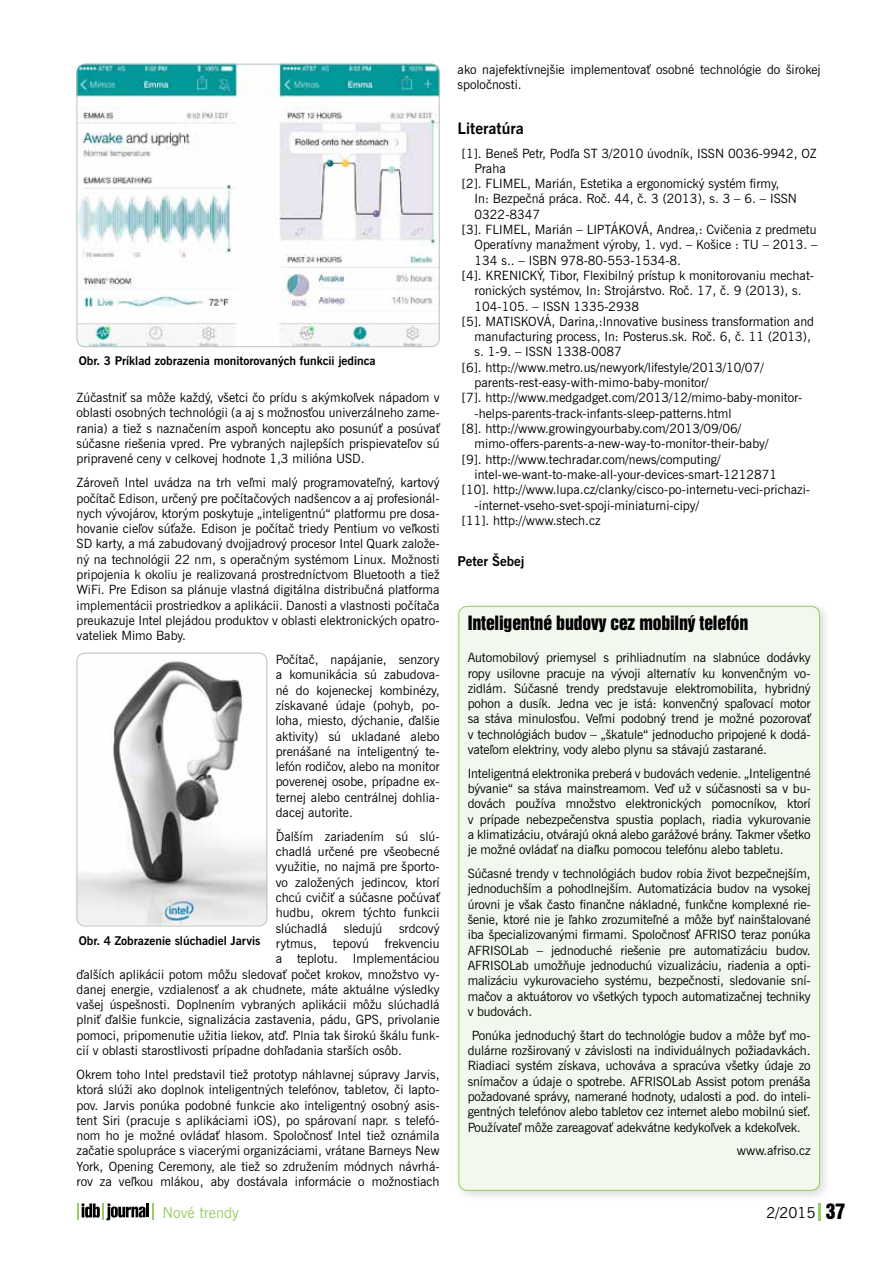
<style>
.page{position:relative;width:893px;height:1263px;background:#fff}
.page>*{position:absolute;margin:0;border:0;box-sizing:border-box;transform-origin:0 0}
.t1{font:18px "Swiss 921 AT Regular A";letter-spacing:-.01em;color:#000}
.t2{font:700 15.75px "News Gothic AT";color:#000}
.t3{font:15px "News Gothic AT";color:#99cc63}
.t4{font:15px "News Gothic AT";color:#000}
.t5{font:700 13.5px "News Gothic AT";color:#000}
.t6{font:12.75px/15.3px "News Gothic AT";color:#000;text-align:justify}
.t7{font:700 12px "News Gothic AT";color:#000}
.s1{font-family:"Swiss 921 AT Regular A";font-size:19.5px}
</style>
<div class="page">
<svg style="left:819px;top:1203px;width:2px;height:17px"></svg>
<svg style="left:152px;top:1203px;width:2px;height:17px"></svg>
<svg style="left:77px;top:1203px;width:68px;height:17px"></svg>
<hr style="left:146px;top:1203px;width:3px;height:14px;background:#000">
<img style="left:77px;top:64px;width:361px;height:283px">
<div style="left:77px;top:64px;width:363px;height:283px;border:1px solid #bcbec0;border-radius:8px"></div>
<img style="left:77px;top:653px;width:190px;height:272px">
<div style="left:77px;top:653px;width:190px;height:273px;border:1px solid #bcbec0;border-radius:8px"></div>
<div style="left:452px;top:600px;width:380px;height:603px;background:#000;opacity:.15"></div>
<div style="left:459px;top:606px;width:360px;height:584px;background:#f2f8ec;border-radius:9px"></div>
<p class="t7" style="left:79px;top:354px;width:299px">Obr. 3 Príklad zobrazenia monitorovaných funkcii jedinca</p>
<p class="t6" style="left:77px;top:390px;width:365px">Zúčastniť sa môže každý, všetci čo prídu s akýmkoľvek nápadom v oblasti osobných technológii (a aj s možnosťou univerzálneho zame&shy;rania) a tiež s naznačením aspoň konceptu ako posunúť a posúvať súčasne riešenia vpred. Pre vybraných najlepších prispievateľov sú pripravené ceny v celkovej hodnote 1,3 milióna USD.</p>
<p class="t6" style="left:77px;top:475px;width:365px">Zároveň Intel uvádza na trh veľmi malý programovateľný, kartový počítač Edison, určený pre počítačových nadšencov a aj profesionál&shy;nych vývojárov, ktorým poskytuje „inteligentnú“ platformu pre dosa&shy;hovanie cieľov súťaže. Edison je počítač triedy Pentium vo veľkosti SD karty, a má zabudovaný dvojjadrový procesor Intel Quark založe&shy;ný na technológii 22 nm, s operačným systémom Linux. Možnosti pripojenia k okoliu je realizovaná prostredníctvom Bluetooth a tiež WiFi. Pre Edison sa plánuje vlastná digitálna distribučná platforma implementácii prostriedkov a aplikácii. Danosti a vlastnosti počítača preukazuje Intel plejádou produktov v oblasti elektronických opatro&shy;vateliek Mimo Baby.</p>
<p class="t6" style="left:276px;top:652px;width:165px">Počítač, napájanie, senzory a komunikácia sú zabudova&shy;né do kojeneckej kombinézy, získavané údaje (pohyb, po&shy;loha, miesto, dýchanie, ďalšie aktivity) sú ukladané alebo prenášané na inteligentný te&shy;lefón rodičov, alebo na monitor poverenej osobe, prípadne ex&shy;ternej alebo centrálnej dohlia&shy;dacej autorite.</p>
<p class="t6" style="left:276px;top:828px;width:165px">Ďalším zariadením sú slú&shy;chadlá určené pre všeobecné využitie, no najmä pre športo&shy;vo založených jedincov, ktorí chcú cvičiť a súčasne počúvať hudbu, okrem týchto funkcii slúchadlá</p>
<p class="t6" style="left:344px;top:920px;width:40px">sledujú</p>
<p class="t6" style="left:399px;top:920px;width:42px">srdcový</p>
<p class="t7" style="left:79px;top:933px;width:183px">Obr. 4 Zobrazenie slúchadiel Jarvis</p>
<p class="t6" style="left:276px;top:936px;width:43px">rytmus,</p>
<p class="t6" style="left:333px;top:936px;width:108px">tepovú frekvenciu</p>
<p class="t6" style="left:276px;top:951px;width:165px">a teplotu. Implementáciou</p>
<p class="t6" style="left:77px;top:966px;width:365px">ďalších aplikácii potom môžu sledovať počet krokov, množstvo vy-</p>
<p class="t6" style="left:77px;top:981px;width:365px">danej energie, vzdialenosť a ak chudnete, máte aktuálne výsledky</p>
<p class="t6" style="left:77px;top:997px;width:365px">vašej úspešnosti. Doplnením vybraných aplikácii môžu slúchadlá</p>
<p class="t6" style="left:77px;top:1012px;width:365px">plniť ďalšie funkcie, signalizácia zastavenia, pádu, GPS, privolanie</p>
<p class="t6" style="left:77px;top:1027px;width:365px">pomoci, pripomenutie užitia liekov, atď. Plnia tak širokú škálu funk-</p>
<p class="t6" style="left:77px;top:1043px;width:327px">cií v oblasti starostlivosti prípadne dohľadania starších osôb.</p>
<p class="t6" style="left:77px;top:1066px;width:365px">Okrem toho Intel predstavil tiež prototyp náhlavnej súpravy Jarvis, ktorá slúži ako doplnok inteligentných telefónov, tabletov, či lapto&shy;pov. Jarvis ponúka podobné funkcie ako inteligentný osobný asis&shy;tent Siri (pracuje s aplikáciami iOS), po spárovaní napr. s telefó&shy;nom ho je možné ovládať hlasom. Spoločnosť Intel tiež oznámila začatie spolupráce s viacerými organizáciami, vrátane Barneys New York, Opening Ceremony, ale tiež so združením módnych návrhá&shy;rov za veľkou mlákou, aby dostávala informácie o možnostiach</p>
<p class="t6" style="left:458px;top:62px;width:365px">ako najefektívnejšie implementovať osobné technológie do širokej spoločnosti.</p>
<p class="t2" style="left:458px;top:118px;width:68px">Literatúra</p>
<p class="t6" style="left:462px;top:145px;width:356px">[1]. Beneš Petr, Podľa ST 3/2010 úvodník, ISSN 0036-9942, OZ</p>
<p class="t6" style="left:475px;top:161px;width:33px">Praha</p>
<p class="t6" style="left:462px;top:176px;width:319px">[2]. FLIMEL, Marián, Estetika a ergonomický systém firmy,</p>
<p class="t6" style="left:475px;top:191px;width:324px">In: Bezpečná práca. Roč. 44, č. 3 (2013), s. 3 – 6. – ISSN</p>
<p class="t6" style="left:475px;top:206px;width:67px">0322-8347</p>
<p class="t6" style="left:462px;top:222px;width:356px">[3]. FLIMEL, Marián – LIPTÁKOVÁ, Andrea,: Cvičenia z predmetu</p>
<p class="t6" style="left:475px;top:237px;width:345px">Operatívny manažment výroby, 1. vyd. – Košice : TU – 2013. –</p>
<p class="t6" style="left:475px;top:252px;width:208px">134 s.. – ISBN 978-80-553-1534-8.</p>
<p class="t6" style="left:462px;top:268px;width:354px">[4]. KRENICKÝ, Tibor, Flexibilný prístup k monitorovaniu mechat-</p>
<p class="t6" style="left:475px;top:283px;width:328px">ronických systémov, In: Strojárstvo. Roč. 17, č. 9 (2013), s.</p>
<p class="t6" style="left:475px;top:298px;width:166px">104-105. – ISSN 1335-2938</p>
<p class="t6" style="left:462px;top:314px;width:354px">[5]. MATISKOVÁ, Darina,:Innovative business transformation and</p>
<p class="t6" style="left:475px;top:329px;width:338px">manufacturing process, In: Posterus.sk. Roč. 6, č. 11 (2013),</p>
<p class="t6" style="left:475px;top:344px;width:149px">s. 1-9. – ISSN 1338-0087</p>
<p class="t6" style="left:462px;top:359px;width:303px">[6]. http://www.metro.us/newyork/lifestyle/2013/10/07/</p>
<p class="t6" style="left:475px;top:375px;width:236px">parents-rest-easy-with-mimo-baby-monitor/</p>
<p class="t6" style="left:462px;top:390px;width:342px">[7]. http://www.medgadget.com/2013/12/mimo-baby-monitor-</p>
<p class="t6" style="left:475px;top:405px;width:258px">-helps-parents-track-infants-sleep-patterns.html</p>
<p class="t6" style="left:462px;top:421px;width:281px">[8]. http://www.growingyourbaby.com/2013/09/06/</p>
<p class="t6" style="left:475px;top:436px;width:295px">mimo-offers-parents-a-new-way-to-monitor-their-baby/</p>
<p class="t6" style="left:462px;top:451px;width:260px">[9]. http://www.techradar.com/news/computing/</p>
<p class="t6" style="left:475px;top:467px;width:304px">intel-we-want-to-make-all-your-devices-smart-1212871</p>
<p class="t6" style="left:462px;top:482px;width:350px">[10]. http://www.lupa.cz/clanky/cisco-po-internetu-veci-prichazi-</p>
<p class="t6" style="left:475px;top:497px;width:226px">-internet-vseho-svet-spoji-miniaturni-cipy/</p>
<p class="t6" style="left:462px;top:512px;width:140px">[11]. http://www.stech.cz</p>
<p class="t5" style="left:458px;top:553px;width:68px">Peter Šebej</p>
<h1 class="t1" style="left:468px;top:611px;width:282px">Inteligentné budovy cez mobilný telefón</h1>
<p class="t6" style="left:468px;top:650px;width:344px">Automobilový priemysel s prihliadnutím na slabnúce dodávky ropy usilovne pracuje na vývoji alternatív ku konvenčným vo&shy;zidlám. Súčasné trendy predstavuje elektromobilita, hybridný pohon a dusík. Jedna vec je istá: konvenčný spaľovací motor sa stáva minulosťou. Veľmi podobný trend je možné pozorovať v technológiách budov – „škatule“ jednoducho pripojené k dodá&shy;vateľom elektriny, vody alebo plynu sa stávajú zastarané.</p>
<p class="t6" style="left:468px;top:765px;width:344px">Inteligentná elektronika preberá v budovách vedenie. „Inteligentné bývanie“ sa stáva mainstreamom. Veď už v súčasnosti sa v bu&shy;dovách používa množstvo elektronických pomocníkov, ktorí v prípade nebezpečenstva spustia poplach, riadia vykurovanie a klimatizáciu, otvárajú okná alebo garážové brány. Takmer všetko je možné ovládať na diaľku pomocou telefónu alebo tabletu.</p>
<p class="t6" style="left:468px;top:866px;width:344px">Súčasné trendy v technológiách budov robia život bezpečnejším, jednoduchším a pohodlnejším. Automatizácia budov na vysokej úrovni je však často finančne nákladné, funkčne komplexné rie&shy;šenie, ktoré nie je ľahko zrozumiteľné a môže byť nainštalované iba špecializovanými firmami. Spoločnosť AFRISO teraz ponúka AFRISOLab – jednoduché riešenie pre automatizáciu budov.<br>AFRISOLab umožňuje jednoduchú vizualizáciu, riadenia a opti&shy;malizáciu vykurovacieho systému, bezpečnosti, sledovanie sní&shy;mačov a aktuátorov vo všetkých typoch automatizačnej techniky v budovách.</p>
<p class="t6" style="left:468px;top:1027px;width:344px;text-indent:4px">Ponúka jednoduchý štart do technológie budov a môže byť mo&shy;dulárne rozširovaný v závislosti na individuálnych požiadavkách.<br>Riadiaci systém získava, uchováva a spracúva všetky údaje zo snímačov a údaje o spotrebe. AFRISOLab Assist potom prenáša požadované správy, namerané hodnoty, udalosti a pod. do inteli&shy;gentných telefónov alebo tabletov cez internet alebo mobilnú sieť.<br>Používateľ môže zareagovať adekvátne kedykoľvek a kdekoľvek.</p>
<p class="t6" style="left:737px;top:1143px;width:75px">www.afriso.cz</p>
<p class="t3" style="left:162px;top:1203px;width:78px">Nové trendy</p>
<p class="t4" style="left:766px;top:1203px;width:80px">2/2015 <span class="s1">37</span></p>
</div>
